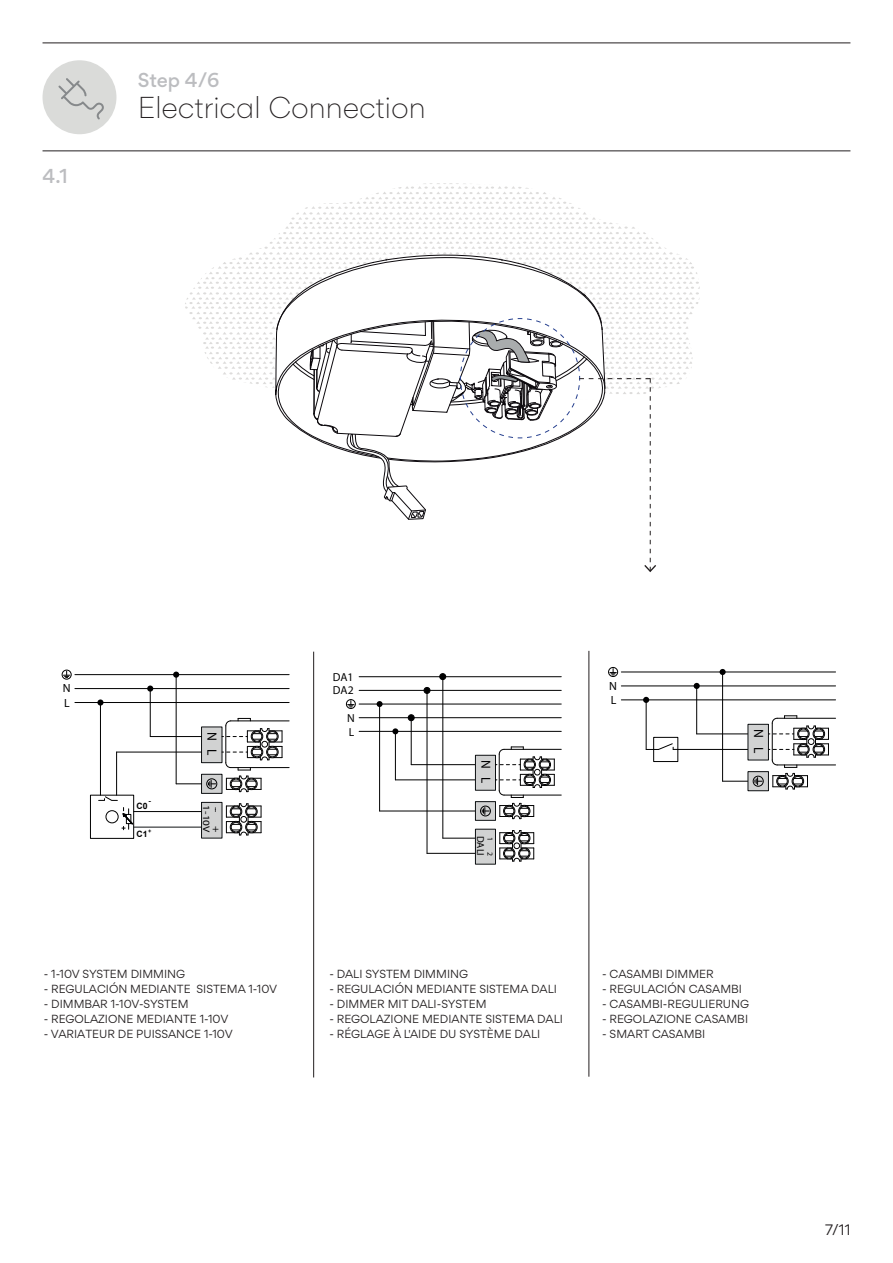
<style>
.page{position:relative;width:893px;height:1263px;background:#fff}
.page>*{position:absolute;margin:0;border:0;box-sizing:border-box;transform-origin:0 0}
.t1{font:300 27px "Gordita";color:#231f20}
.t2{font:500 18px "Gordita";color:#bcbdc0}
.t3{font:13.5px "Gordita";color:#231f20}
.t4{font:13.5px "Myriad Pro";color:#000001}
.t5{font:13.2px "Myriad Pro";color:#000001}
.t6{font:11.85px "Myriad Pro";color:#000001}
.t7{font:11.7px/13.5px "Myriad Pro";letter-spacing:-.005em;color:#000001}
.t8{font:10.8px "Myriad Pro";color:#000001}
.t9{font:10.5px "Gordita";color:#231f20}
.t10{font:10.05px "Myriad Pro";color:#000001}
.t11{font:9.45px "Myriad Pro";color:#000001;scale:1.19 1}
.t12{font:700 8.7px "Arial";color:#000001}
.t13{font:7.8px "Myriad Pro";color:#000001}
.t14{font:700 5.55px "Arial";color:#000001}
</style>
<div class="page">
<hr style="left:43px;top:43px;width:807px;height:1px;background:#231f20">
<hr style="left:43px;top:150px;width:807px;height:1px;background:#231f20">
<div style="left:202px;top:802px;width:20px;height:36px;background:#d1d2d2"></div>
<div style="left:202px;top:727px;width:20px;height:36px;background:#d1d2d2"></div>
<svg style="left:204px;top:776px;width:16px;height:15px"></svg>
<div style="left:207px;top:779px;width:10px;height:10px;border:1px solid #000001;border-radius:50%"></div>
<svg style="left:208px;top:780px;width:8px;height:7px"></svg>
<div style="left:147px;top:685px;width:6px;height:7px;background:#000001;border-radius:50%"></div>
<div style="left:97px;top:699px;width:7px;height:6px;background:#000001;border-radius:50%"></div>
<div style="left:173px;top:671px;width:6px;height:7px;background:#000001;border-radius:50%"></div>
<hr style="left:75px;top:702px;width:214px;height:1px;background:#000001">
<hr style="left:75px;top:688px;width:214px;height:1px;background:#000001">
<hr style="left:75px;top:674px;width:214px;height:1px;background:#000001">
<hr style="left:116px;top:752px;width:1px;height:43px;background:#000001">
<hr style="left:100px;top:702px;width:1px;height:93px;background:#000001">
<div style="left:62px;top:670px;width:9px;height:9px;border:1px solid #000001;border-radius:50%"></div>
<svg style="left:63px;top:671px;width:7px;height:7px"></svg>
<hr style="left:150px;top:688px;width:1px;height:48px;background:#000001">
<hr style="left:176px;top:675px;width:1px;height:109px;background:#000001">
<hr style="left:150px;top:736px;width:52px;height:1px;background:#000001">
<svg style="left:176px;top:783px;width:26px;height:1px"></svg>
<hr style="left:134px;top:811px;width:68px;height:1px;background:#000001">
<hr style="left:117px;top:752px;width:85px;height:1px;background:#000001">
<div style="left:90px;top:795px;width:44px;height:43px;border:1px solid #000001"></div>
<div style="left:106px;top:810px;width:12px;height:13px;border:1px solid #000001;border-radius:50%"></div>
<svg style="left:122px;top:807px;width:10px;height:23px"></svg>
<svg style="left:98px;top:796px;width:20px;height:4px"></svg>
<hr style="left:134px;top:827px;width:68px;height:1px;background:#0f1214">
<hr style="left:231px;top:721px;width:58px;height:1px;background:#000001">
<hr style="left:231px;top:767px;width:58px;height:1px;background:#000001">
<svg style="left:226px;top:803px;width:36px;height:33px"></svg>
<svg style="left:222px;top:718px;width:61px;height:74px"></svg>
<svg style="left:392px;top:728px;width:6px;height:6px"></svg>
<svg style="left:377px;top:701px;width:6px;height:6px"></svg>
<hr style="left:359px;top:731px;width:202px;height:1px;background:#000001">
<hr style="left:359px;top:717px;width:202px;height:1px;background:#000001">
<hr style="left:359px;top:704px;width:202px;height:1px;background:#000001">
<hr style="left:359px;top:690px;width:202px;height:1px;background:#000001">
<hr style="left:359px;top:676px;width:202px;height:1px;background:#000001">
<hr style="left:395px;top:780px;width:80px;height:1px;background:#000001">
<hr style="left:380px;top:811px;width:95px;height:1px;background:#000001">
<hr style="left:411px;top:718px;width:1px;height:47px;background:#000001">
<hr style="left:395px;top:731px;width:1px;height:49px;background:#000001">
<hr style="left:379px;top:703px;width:1px;height:108px;background:#000001">
<hr style="left:427px;top:690px;width:1px;height:163px;background:#000001">
<hr style="left:443px;top:677px;width:1px;height:161px;background:#000001">
<div style="left:346px;top:699px;width:9px;height:10px;border:1px solid #000001;border-radius:50%"></div>
<svg style="left:348px;top:701px;width:6px;height:7px"></svg>
<hr style="left:443px;top:838px;width:32px;height:1px;background:#000001">
<hr style="left:427px;top:853px;width:48px;height:1px;background:#000001">
<svg style="left:424px;top:687px;width:6px;height:6px"></svg>
<svg style="left:440px;top:674px;width:6px;height:6px"></svg>
<svg style="left:408px;top:715px;width:6px;height:6px"></svg>
<hr style="left:411px;top:764px;width:64px;height:1px;background:#000001">
<div style="left:475px;top:829px;width:20px;height:35px;background:#d1d2d2"></div>
<div style="left:475px;top:829px;width:20px;height:35px;border:1px solid #0f1214"></div>
<div style="left:475px;top:755px;width:20px;height:35px;background:#d1d2d2"></div>
<div style="left:475px;top:755px;width:20px;height:35px;border:1px solid #0f1214"></div>
<div style="left:475px;top:802px;width:20px;height:18px;background:#d1d2d2"></div>
<div style="left:480px;top:806px;width:11px;height:10px;border:1px solid #000001;border-radius:50%"></div>
<svg style="left:482px;top:807px;width:7px;height:7px"></svg>
<hr style="left:504px;top:749px;width:57px;height:1px;background:#000001">
<hr style="left:504px;top:795px;width:57px;height:1px;background:#000001">
<svg style="left:500px;top:830px;width:34px;height:32px"></svg>
<svg style="left:495px;top:747px;width:60px;height:72px"></svg>
<svg style="left:185px;top:183px;width:515px;height:206px"></svg>
<svg style="left:275px;top:229px;width:333px;height:21px"></svg>
<svg style="left:694px;top:683px;width:6px;height:6px"></svg>
<svg style="left:643px;top:697px;width:6px;height:6px"></svg>
<svg style="left:720px;top:669px;width:6px;height:6px"></svg>
<hr style="left:621px;top:700px;width:215px;height:1px;background:#000001">
<hr style="left:621px;top:686px;width:215px;height:1px;background:#000001">
<hr style="left:621px;top:672px;width:215px;height:1px;background:#000001">
<div style="left:608px;top:667px;width:10px;height:10px;border:1px solid #000001;border-radius:50%"></div>
<svg style="left:610px;top:668px;width:6px;height:8px"></svg>
<hr style="left:696px;top:685px;width:1px;height:49px;background:#000001">
<hr style="left:722px;top:672px;width:1px;height:109px;background:#000001">
<hr style="left:697px;top:734px;width:51px;height:1px;background:#000001">
<hr style="left:678px;top:749px;width:70px;height:1px;background:#000001">
<svg style="left:723px;top:781px;width:25px;height:1px"></svg>
<div style="left:748px;top:724px;width:20px;height:36px;background:#d1d2d2"></div>
<svg style="left:750px;top:774px;width:16px;height:15px"></svg>
<div style="left:753px;top:776px;width:10px;height:10px;border:1px solid #000001;border-radius:50%"></div>
<svg style="left:755px;top:777px;width:7px;height:8px"></svg>
<hr style="left:777px;top:718px;width:59px;height:1px;background:#000001">
<hr style="left:777px;top:765px;width:59px;height:1px;background:#000001">
<svg style="left:768px;top:715px;width:61px;height:75px"></svg>
<hr style="left:646px;top:700px;width:1px;height:49px;background:#000001">
<div style="left:654px;top:737px;width:24px;height:25px;border:1px solid #000001"></div>
<svg style="left:646px;top:743px;width:32px;height:7px"></svg>
<hr style="left:589px;top:651px;width:1px;height:426px;background:#231f20">
<hr style="left:313px;top:652px;width:1px;height:425px;background:#231f20">
<div style="left:43px;top:60px;width:73px;height:74px;background:#dadbd9;border-radius:50%"></div>
<svg style="left:58px;top:78px;width:46px;height:41px"></svg>
<svg style="left:262px;top:250px;width:396px;height:323px"></svg>
<h2 class="t2" style="left:43px;top:162px;width:27px">4.1</h2>
<h2 class="t2" style="left:138px;top:66px;width:83px">Step 4/6</h2>
<h1 class="t1" style="left:138px;top:88px;width:289px">Electrical Connection</h1>
<p class="t6" style="left:63px;top:681px;width:9px">N</p>
<p class="t6" style="left:64px;top:695px;width:7px">L</p>
<p class="t14" style="left:148px;top:797px;width:4px">--</p>
<p class="t12" style="left:137px;top:799px;width:13px">C0</p>
<p class="t12" style="left:137px;top:828px;width:16px">C1<sup>+</sup></p>
<p class="t4" style="left:220px;top:731px;width:10px;rotate:90deg">N</p>
<p class="t4" style="left:220px;top:749px;width:8px;rotate:90deg">L</p>
<p class="t11" style="left:212px;top:805px;width:24px;rotate:90deg">1-10V</p>
<p class="t8" style="left:223px;top:807px;width:27px;rotate:90deg">- +</p>
<p class="t8" style="left:223px;top:809px;width:5px;rotate:90deg">-</p>
<p class="t9" style="left:44px;top:966px;width:143px">- 1-10V SYSTEM DIMMING</p>
<p class="t9" style="left:44px;top:981px;width:235px">- REGULACIÓN MEDIANTE SISTEMA 1-10V</p>
<p class="t9" style="left:44px;top:996px;width:147px">- DIMMBAR 1-10V-SYSTEM</p>
<p class="t9" style="left:44px;top:1011px;width:186px">- REGOLAZIONE MEDIANTE 1-10V</p>
<p class="t9" style="left:44px;top:1026px;width:191px">- VARIATEUR DE PUISSANCE 1-10V</p>
<p class="t7" style="left:333px;top:670px;width:22px">DA1<br>DA2</p>
<p class="t7" style="left:347px;top:711px;width:9px">N</p>
<p class="t7" style="left:349px;top:725px;width:7px">L</p>
<p class="t5" style="left:494px;top:760px;width:10px;rotate:90deg">N</p>
<p class="t5" style="left:494px;top:777px;width:8px;rotate:90deg">L</p>
<p class="t10" style="left:487px;top:836px;width:21px;rotate:90deg">DALI</p>
<p class="t13" style="left:495px;top:836px;width:5px;rotate:90deg">1</p>
<p class="t13" style="left:495px;top:852px;width:5px;rotate:90deg">2</p>
<p class="t6" style="left:609px;top:678px;width:9px">N</p>
<p class="t6" style="left:611px;top:693px;width:7px">L</p>
<p class="t4" style="left:767px;top:729px;width:10px;rotate:90deg">N</p>
<p class="t4" style="left:767px;top:746px;width:8px;rotate:90deg">L</p>
<p class="t9" style="left:329px;top:966px;width:140px">- DALI SYSTEM DIMMING</p>
<p class="t9" style="left:329px;top:981px;width:229px">- REGULACIÓN MEDIANTE SISTEMA DALI</p>
<p class="t9" style="left:329px;top:996px;width:159px">- DIMMER MIT DALI-SYSTEM</p>
<p class="t9" style="left:329px;top:1011px;width:235px">- REGOLAZIONE MEDIANTE SISTEMA DALI</p>
<p class="t9" style="left:329px;top:1026px;width:212px">- RÉGLAGE À L'AIDE DU SYSTÈME DALI</p>
<p class="t9" style="left:602px;top:966px;width:113px">- CASAMBI DIMMER</p>
<p class="t9" style="left:602px;top:981px;width:141px">- REGULACIÓN CASAMBI</p>
<p class="t9" style="left:602px;top:996px;width:149px">- CASAMBI-REGULIERUNG</p>
<p class="t9" style="left:602px;top:1011px;width:148px">- REGOLAZIONE CASAMBI</p>
<p class="t9" style="left:602px;top:1026px;width:105px">- SMART CASAMBI</p>
<p class="t3" style="left:825px;top:1220px;width:27px">7/11</p>
</div>
